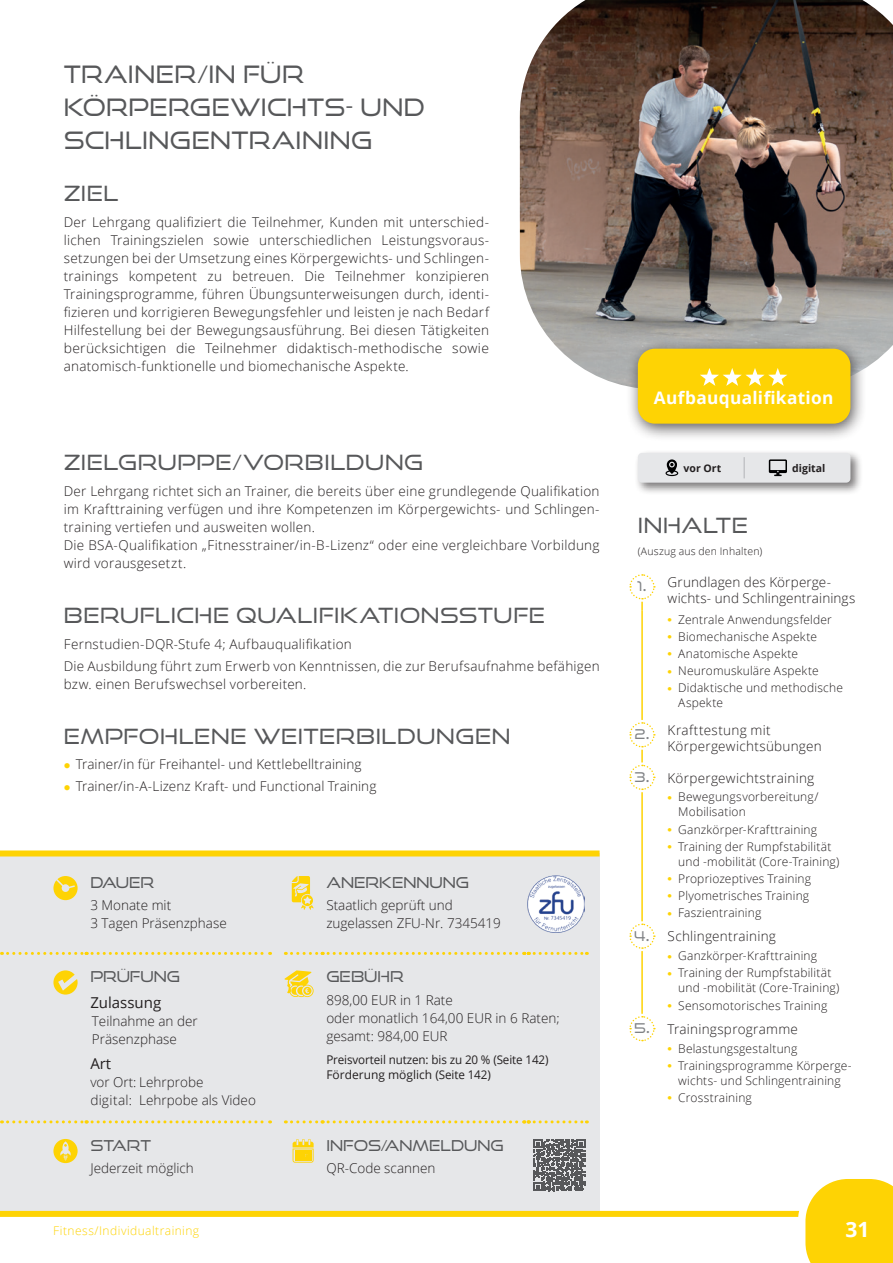
<style>
.page{position:relative;width:893px;height:1263px;background:#fff}
.page>*{position:absolute;margin:0;border:0;box-sizing:border-box;transform-origin:0 0}
.t1{font:24px/33px "Good Times Bk";letter-spacing:.015em;color:#57585a}
.t2{font:21px "Good Times Bk";letter-spacing:.025em;color:#57585a}
.t3{font:700 21px "Open Sans";color:#fff}
.t4{font:700 17.25px "Open Sans";letter-spacing:.015em;color:#fff}
.t5{font:15px "Good Times Bk";color:#57585a}
.t6{font:15px "Open Sans";color:#231f20}
.t7{font:300 13.5px/18px "Open Sans";letter-spacing:.015em;color:#231f20}
.t8{font:300 12px/17.1px "Open Sans";letter-spacing:.015em;color:#231f20}
.t9{font:12px/15px "Open Sans";letter-spacing:-.01em;color:#231f20}
.t10{font:300 12px "Open Sans";letter-spacing:.035em;color:#fed304}
.t11{font:300 10.5px "Open Sans";letter-spacing:.02em;color:#231f20}
.t12{font:700 10.5px "Open Sans";color:#231f20}
.s1{font-family:"Good Times Bk";font-weight:400;color:#808285}
.s2{font-family:"Good Times Rg";font-weight:700;color:#808285}
</style>
<div class="page">
<div style="left:0;top:853px;width:600px;height:360px;background:#e6e7e9"></div>
<div style="left:0;top:850px;width:600px;height:6px;background:#fed304"></div>
<img style="left:520px;top:0;width:373px;height:386px">
<div style="left:625px;top:338px;width:241px;height:104px;background:#231f20;opacity:.75"></div>
<div style="left:638px;top:349px;width:212px;height:75px;background:#fed304;border-radius:17px"></div>
<svg style="left:700px;top:368px;width:87px;height:18px"></svg>
<div style="left:634px;top:449px;width:229px;height:46px;background:#231f20;opacity:.6"></div>
<div style="left:638px;top:453px;width:212px;height:30px;background:#e6e7e9;border-radius:4px"></div>
<svg style="left:769px;top:459px;width:18px;height:17px"></svg>
<svg style="left:744px;top:457px;width:1px;height:21px"></svg>
<svg style="left:665px;top:459px;width:13px;height:17px"></svg>
<svg style="left:2px;top:952px;width:269px;height:3px"></svg>
<svg style="left:285px;top:952px;width:302px;height:3px"></svg>
<svg style="left:2px;top:1120px;width:269px;height:3px"></svg>
<svg style="left:285px;top:1120px;width:302px;height:3px"></svg>
<svg style="left:53px;top:876px;width:25px;height:24px"></svg>
<svg style="left:292px;top:876px;width:22px;height:34px"></svg>
<div style="left:524px;top:872px;width:64px;height:64px;border:4px solid #e6e7e9;border-radius:50%"></div>
<img style="left:527px;top:875px;width:58px;height:58px">
<svg style="left:53px;top:970px;width:25px;height:24px"></svg>
<svg style="left:284px;top:970px;width:30px;height:27px"></svg>
<svg style="left:53px;top:1139px;width:25px;height:24px"></svg>
<svg style="left:293px;top:1139px;width:21px;height:24px"></svg>
<svg style="left:533px;top:1139px;width:52px;height:52px"></svg>
<hr style="left:641px;top:610px;width:2px;height:110px;background:#fed304">
<hr style="left:641px;top:792px;width:2px;height:129px;background:#fed304">
<hr style="left:641px;top:951px;width:2px;height:63px;background:#fed304">
<svg style="left:629px;top:574px;width:26px;height:36px"></svg>
<svg style="left:629px;top:722px;width:26px;height:68px"></svg>
<svg style="left:629px;top:923px;width:26px;height:26px"></svg>
<svg style="left:629px;top:1016px;width:26px;height:26px"></svg>
<div style="left:0;top:1211px;width:837px;height:6px;background:#fed304"></div>
<svg style="left:798px;top:1179px;width:95px;height:84px;background:#fed926"></svg>
<h1 class="t1" style="left:64px;top:57px;width:363px">TRAINER/IN FÜR<br>KÖRPERGEWICHTS- UND<br>SCHLINGENTRAINING</h1>
<h2 class="t2" style="left:64px;top:180px;width:56px">ZIEL</h2>
<p class="t7" style="left:64px;top:213px;width:427px;text-align:justify">Der Lehrgang qualifiziert die Teilnehmer, Kunden mit unterschied&shy;lichen Trainingszielen sowie unterschiedlichen Leistungsvoraus&shy;setzungen bei der Umsetzung eines Körpergewichts- und Schlingen&shy;trainings kompetent zu betreuen. Die Teilnehmer konzipieren Trainingsprogramme, führen Übungsunterweisungen durch, identi&shy;fizieren und korrigieren Bewegungsfehler und leisten je nach Bedarf Hilfestellung bei der Bewegungsausführung. Bei diesen Tätigkeiten berücksichtigen die Teilnehmer didaktisch-methodische sowie anatomisch-funktionelle und biomechanische Aspekte.</p>
<h2 class="t2" style="left:64px;top:449px;width:361px">ZIELGRUPPE/VORBILDUNG</h2>
<p class="t7" style="left:64px;top:482px;width:537px">Der Lehrgang richtet sich an Trainer, die bereits über eine grundlegende Qualifikation im Krafttraining verfügen und ihre Kompetenzen im Körpergewichts- und Schlingen&shy;training vertiefen und ausweiten wollen.<br>Die BSA-Qualifikation „Fitnesstrainer/in-B-Lizenz“ oder eine vergleichbare Vorbildung wird vorausgesetzt.</p>
<h2 class="t2" style="left:64px;top:602px;width:483px">BERUFLICHE QUALIFIKATIONSSTUFE</h2>
<p class="t7" style="left:64px;top:633px;width:537px;line-height:22.2px">Fernstudien-DQR-Stufe 4; Aufbauqualifikation<br>Die Ausbildung führt zum Erwerb von Kenntnissen, die zur Berufsaufnahme befähigen</p>
<p class="t7" style="left:64px;top:675px;width:244px">bzw. einen Berufswechsel vorbereiten.</p>
<h2 class="t2" style="left:64px;top:723px;width:448px">EMPFOHLENE WEITERBILDUNGEN</h2>
<p class="t7" style="left:76px;top:753px;width:302px;line-height:22.2px">Trainer/in für Freihantel- und Kettlebelltraining<br>Trainer/in-A-Lizenz Kraft- und Functional Training</p>
<p class="t5" style="left:90px;top:873px;width:65px">DAUER</p>
<p class="t7" style="left:90px;top:896px;width:138px">3 Monate mit<br>3 Tagen Präsenzphase</p>
<p class="t5" style="left:90px;top:968px;width:91px">PRÜFUNG</p>
<p class="t6" style="left:90px;top:992px;width:72px">Zulassung</p>
<p class="t7" style="left:92px;top:1011px;width:107px">Teilnahme an der<br>Präsenzphase</p>
<p class="t6" style="left:90px;top:1053px;width:22px">Art</p>
<p class="t7" style="left:90px;top:1073px;width:167px">vor Ort: Lehrprobe<br>digital: Lehrpobe als Video</p>
<p class="t5" style="left:90px;top:1136px;width:62px">START</p>
<p class="t7" style="left:90px;top:1159px;width:105px">Jederzeit möglich</p>
<p class="t5" style="left:326px;top:873px;width:144px">ANERKENNUNG</p>
<p class="t7" style="left:326px;top:896px;width:176px">Staatlich geprüft und zugelassen ZFU-Nr. 7345419</p>
<p class="t5" style="left:326px;top:968px;width:79px">GEBÜHR</p>
<p class="t7" style="left:326px;top:990px;width:235px">898,00 EUR in 1 Rate<br>oder monatlich 164,00 EUR in 6 Raten; gesamt: 984,00 EUR</p>
<p class="t9" style="left:326px;top:1052px;width:224px">Preisvorteil nutzen: bis zu 20 % (Seite 142)<br>Förderung möglich (Seite 142)</p>
<p class="t5" style="left:326px;top:1136px;width:179px">INFOS/ANMELDUNG</p>
<p class="t7" style="left:326px;top:1159px;width:111px">QR-Code scannen</p>
<p class="t4" style="left:654px;top:386px;width:181px">Aufbauqualifikation</p>
<p class="t12" style="left:684px;top:460px;width:39px">vor Ort</p>
<p class="t12" style="left:792px;top:460px;width:35px">digital</p>
<h2 class="t2" style="left:638px;top:513px;width:112px">INHALTE</h2>
<p class="t11" style="left:638px;top:544px;width:126px">(Auszug aus den Inhalten)</p>
<p class="t7" style="left:668px;top:573px;width:189px;line-height:16.5px;text-indent:-30px"><span class="s1">1</span><span class="s2">.</span> Grundlagen des Körperge&shy;wichts- und Schlingentrainings</p>
<p class="t8" style="left:678px;top:610px;width:166px">Zentrale Anwendungsfelder<br>Biomechanische Aspekte<br>Anatomische Aspekte<br>Neuromuskuläre Aspekte<br>Didaktische und methodische</p>
<p class="t8" style="left:678px;top:694px;width:46px">Aspekte</p>
<p class="t7" style="left:668px;top:721px;width:156px;line-height:16.5px;text-indent:-33px"><span class="s1">2</span><span class="s2">.</span> Krafttestung mit<br>Körpergewichtsübungen</p>
<p class="t7" style="left:634px;top:768px;width:181px"><span class="s1">3</span><span class="s2">.</span> Körpergewichtstraining</p>
<p class="t8" style="left:678px;top:789px;width:142px;line-height:15px">Bewegungsvorbereitung/<br>Mobilisation</p>
<p class="t8" style="left:678px;top:820px;width:155px">Ganzkörper-Krafttraining<br>Training der Rumpfstabilität</p>
<p class="t8" style="left:678px;top:852px;width:163px">und -mobilität (Core-Training)<br>Propriozeptives Training<br>Plyometrisches Training<br>Faszientraining</p>
<p class="t7" style="left:634px;top:927px;width:143px"><span class="s1">4</span><span class="s2">.</span> Schlingentraining</p>
<p class="t8" style="left:678px;top:947px;width:155px">Ganzkörper-Krafttraining<br>Training der Rumpfstabilität</p>
<p class="t8" style="left:678px;top:979px;width:163px">und -mobilität (Core-Training)<br>Sensomotorisches Training</p>
<p class="t7" style="left:634px;top:1019px;width:166px"><span class="s1">5</span><span class="s2">.</span> Trainingsprogramme</p>
<p class="t8" style="left:678px;top:1039px;width:175px">Belastungsgestaltung<br>Trainingsprogramme Körperge-</p>
<p class="t8" style="left:678px;top:1071px;width:164px">wichts- und Schlingentraining<br>Crosstraining</p>
<p class="t10" style="left:53px;top:1222px;width:147px">Fitness/Individualtraining</p>
<h2 class="t3" style="left:845px;top:1214px;width:25px">31</h2>
</div>
